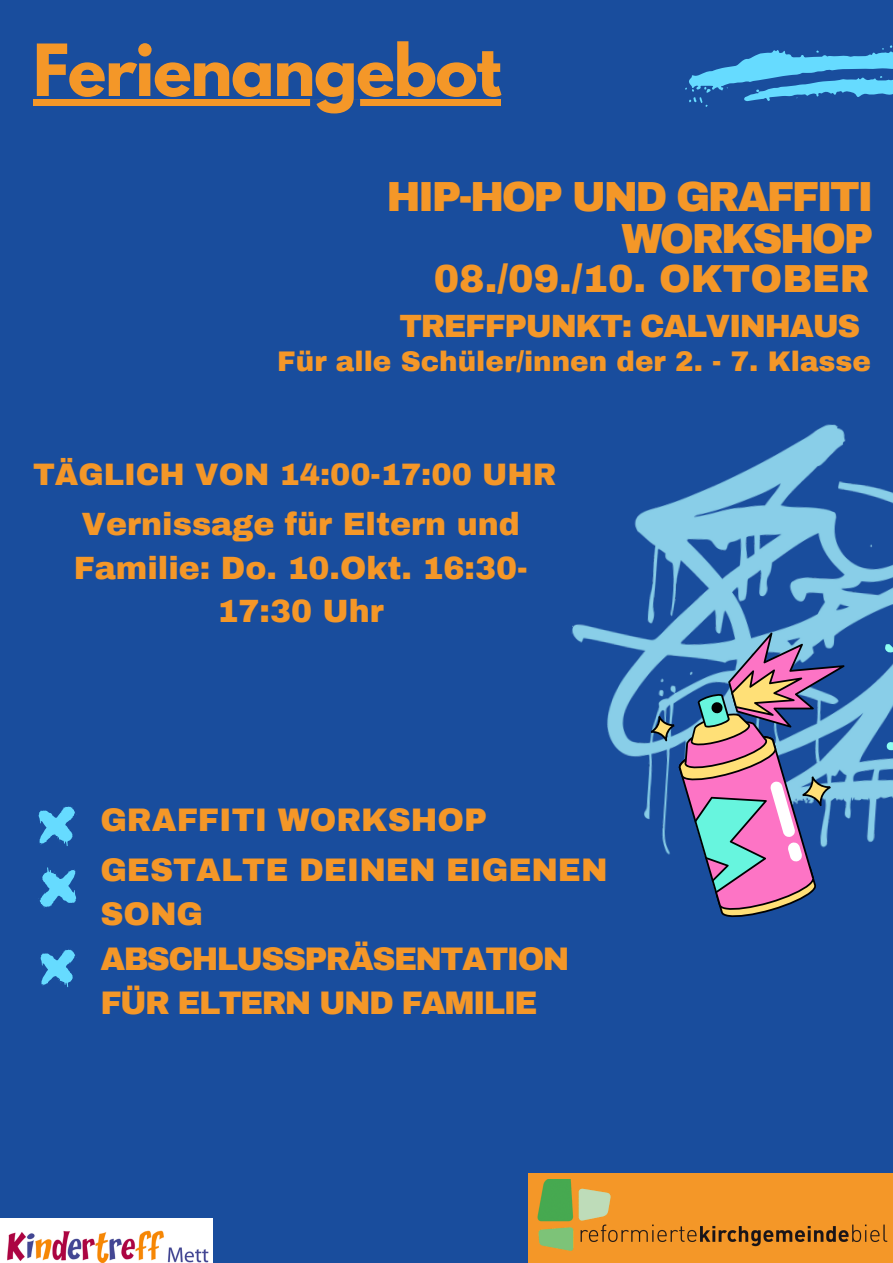
<style>
.page{position:relative;width:893px;height:1263px;background:#194d9d}
.page>*{position:absolute;margin:0;border:0;box-sizing:border-box;transform-origin:0 0}
.t1{font:700 63.6px "League Spartan";letter-spacing:-.02em;color:#f49728}
.t2{font:900 41.17px/42.8px "Archivo";letter-spacing:-.06em;color:#f49728;text-align:right}
.t3{font:900 38.25px "Archivo";color:#f49728}
.t4{font:900 31.95px/44.4px "Archivo";letter-spacing:-.05em;color:#f49728}
.t5{font:900 31.95px/49.5px "Archivo";color:#f49728}
.t6{font:900 31.58px/43.8px "Archivo";color:#f49728;text-align:center}
.t7{font:900 31.5px "Archivo";letter-spacing:-.045em;color:#f49728}
.t8{font:900 30.38px "Archivo";color:#f49728}
.t9{font:900 27.75px "Archivo";color:#f49728}
</style>
<div class="page">
<img style="left:571px;top:424px;width:322px;height:418px">
<svg style="left:38px;top:806px;width:37px;height:40px"></svg>
<svg style="left:39px;top:867px;width:37px;height:41px"></svg>
<svg style="left:40px;top:949px;width:35px;height:38px"></svg>
<svg style="left:685px;top:45px;width:208px;height:62px"></svg>
<div style="left:528px;top:1174px;width:365px;height:89px;background:#f49728"></div>
<img style="left:537px;top:1180px;width:351px;height:71px">
<svg style="left:650px;top:632px;width:194px;height:286px"></svg>
<div style="left:33px;top:99px;width:467px;height:7px;background:#f49728"></div>
<img style="left:0;top:1218px;width:213px;height:45px">
<h2 class="t1" style="left:33px;top:39px;width:470px">Ferienangebot</h2>
<h2 class="t2" style="left:386px;top:175px;width:488px">HIP-HOP UND GRAFFITI<br>WORKSHOP</h2>
<p class="t3" style="left:434px;top:258px;width:437px">08./09./10. OKTOBER</p>
<p class="t7" style="left:399px;top:309px;width:462px">TREFFPUNKT: CALVINHAUS</p>
<p class="t9" style="left:277px;top:346px;width:595px">Für alle Schüler/innen der 2. - 7. Klasse</p>
<p class="t8" style="left:33px;top:458px;width:525px">TÄGLICH VON 14:00-17:00 UHR</p>
<p class="t6" style="left:74px;top:502px;width:455px">Vernissage für Eltern und<br>Familie: Do. 10.Okt. 16:30-<br>17:30 Uhr</p>
<h3 class="t5" style="left:100px;top:796px;width:509px">GRAFFITI WORKSHOP<br>GESTALTE DEINEN EIGENEN</h3>
<h3 class="t4" style="left:100px;top:892px;width:470px">SONG<br>ABSCHLUSSPRÄSENTATION<br>FÜR ELTERN UND FAMILIE</h3>
</div>
